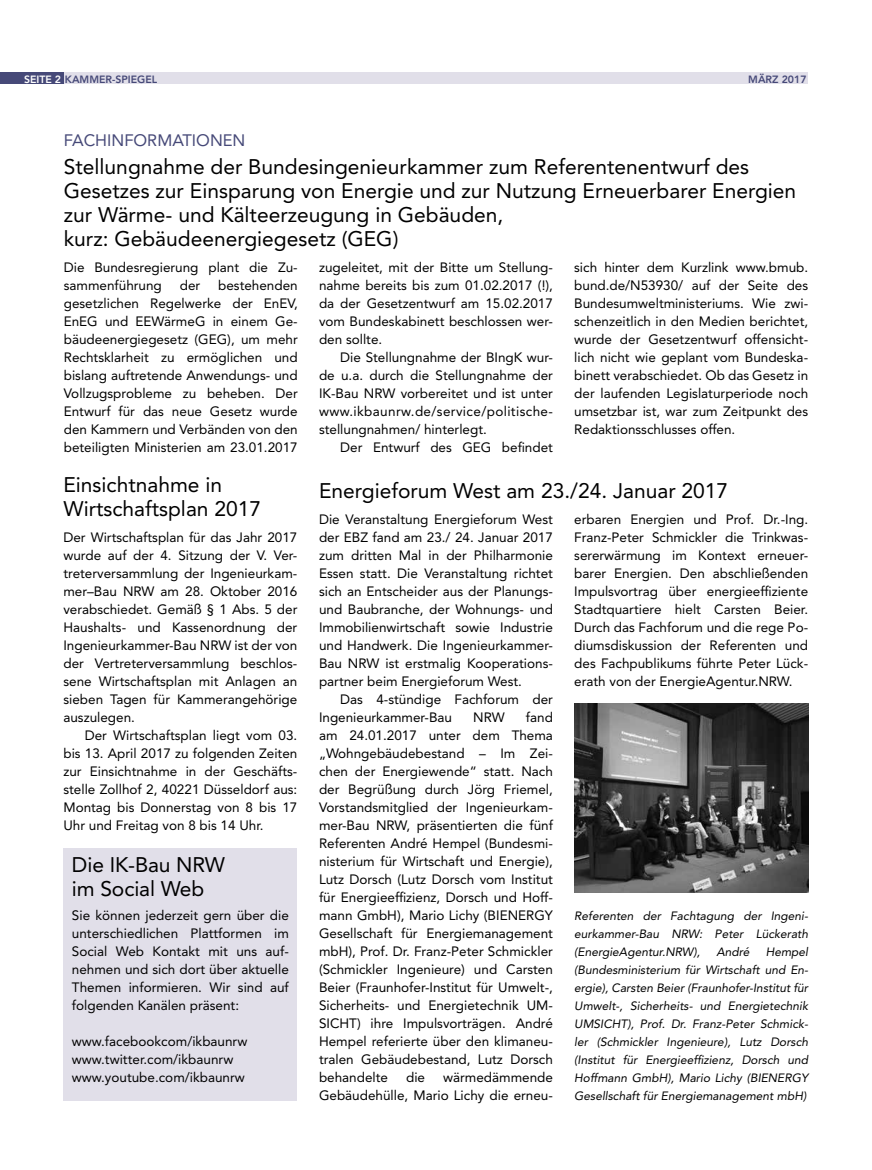
<style>
.page{position:relative;width:872px;height:1170px;background:#fff}
.page>*{position:absolute;margin:0;border:0;box-sizing:border-box;transform-origin:0 0}
.t1{font:21px/24px "Avenir LT Std";color:#000}
.t2{font:16.5px "Avenir LT Std";color:#464978}
.t3{font:13.5px/18px "Avenir LT Std";color:#000;text-align:justify}
.t4{font:italic 12px/18px "Avenir LT Std";color:#000;text-align:justify}
.t5{font:800 10.5px "Avenir LT Std";color:#464978}
.s1{color:#fff}
</style>
<div class="page">
<div style="left:62px;top:73px;width:745px;height:11px;background:#e1dfe9"></div>
<div style="left:0;top:73px;width:63px;height:11px;background:#464978"></div>
<img style="left:574px;top:704px;width:234px;height:188px">
<div style="left:63px;top:848px;width:234px;height:252px;background:#e1dfe9"></div>
<p class="t5" style="left:24px;top:73px;width:134px"><span class="s1">SEITE 2</span> KAMMER-SPIEGEL</p>
<p class="t5" style="left:748px;top:73px;width:60px">MÄRZ 2017</p>
<p class="t2" style="left:64px;top:130px;width:183px">FACHINFORMATIONEN</p>
<h1 class="t1" style="left:64px;top:155px;width:734px">Stellungnahme der Bundesingenieurkammer zum Referentenentwurf des Gesetzes zur Einsparung von Energie und zur Nutzung Erneuerbarer Energien zur Wärme- und Kälteerzeugung in Gebäuden,<br>kurz: Gebäudeenergiegesetz (GEG)</h1>
<p class="t3" style="left:574px;top:258px;width:235px">sich hinter dem Kurzlink www.bmub. bund.de/N53930/ auf der Seite des Bundesumweltministeriums. Wie zwi&shy;schenzeitlich in den Medien berichtet, wurde der Gesetzentwurf offensicht&shy;lich nicht wie geplant vom Bundeska&shy;binett verabschiedet. Ob das Gesetz in der laufenden Legislaturperiode noch umsetzbar ist, war zum Zeitpunkt des Redaktionsschlusses offen.</p>
<p class="t3" style="left:319px;top:258px;width:235px">zugeleitet, mit der Bitte um Stellung&shy;nahme bereits bis zum 01.02.2017 (!), da der Gesetzentwurf am 15.02.2017 vom Bundeskabinett beschlossen wer&shy;den sollte.</p>
<p class="t3" style="left:319px;top:348px;width:235px;text-indent:21px">Die Stellungnahme der BIngK wur&shy;de u.a. durch die Stellungnahme der IK-Bau NRW vorbereitet und ist unter www.ikbaunrw.de/service/politische&shy;stellungnahmen/ hinterlegt.</p>
<p class="t3" style="left:340px;top:438px;width:214px">Der Entwurf des GEG befindet</p>
<h1 class="t1" style="left:319px;top:479px;width:411px">Energieforum West am 23./24. Januar 2017</h1>
<p class="t3" style="left:319px;top:510px;width:235px">Die Veranstaltung Energieforum West der EBZ fand am 23./ 24. Januar 2017 zum dritten Mal in der Philharmonie Essen statt. Die Veranstaltung richtet sich an Entscheider aus der Planungs&shy;und Baubranche, der Wohnungs- und Immobilienwirtschaft sowie Industrie und Handwerk. Die Ingenieurkammer-Bau NRW ist erstmalig Kooperations&shy;partner beim Energieforum West.</p>
<p class="t3" style="left:319px;top:690px;width:235px;text-indent:21px">Das 4-stündige Fachforum der<br>Ingenieurkammer-Bau</p>
<p class="t3" style="left:64px;top:258px;width:235px">Die Bundesregierung plant die Zu&shy;sammenführung</p>
<p class="t3" style="left:64px;top:276px;width:235px;text-indent:154px">bestehenden gesetzlichen Regelwerke der EnEV, EnEG und EEWärmeG in einem Ge&shy;bäudeenergiegesetz (GEG), um mehr Rechtsklarheit zu ermöglichen und bislang auftretende Anwendungs- und Vollzugsprobleme zu beheben. Der Entwurf für das neue Gesetz wurde den Kammern und Verbänden von den beteiligten Ministerien am 23.01.2017</p>
<p class="t3" style="left:180px;top:276px;width:22px">der</p>
<h1 class="t1" style="left:63px;top:472px;width:199px">Einsichtnahme in<br>Wirtschaftsplan 2017</h1>
<p class="t3" style="left:63px;top:528px;width:235px">Der Wirtschaftsplan für das Jahr 2017 wurde auf der 4. Sitzung der V. Ver&shy;treterversammlung der Ingenieurkam&shy;mer–Bau NRW am 28. Oktober 2016 verabschiedet. Gemäß § 1 Abs. 5 der Haushalts- und Kassenordnung der Ingenieurkammer-Bau NRW ist der von der Vertreterversammlung beschlos&shy;sene Wirtschaftsplan mit Anlagen an sieben Tagen für Kammerangehörige auszulegen.</p>
<p class="t3" style="left:63px;top:726px;width:235px;text-indent:21px">Der Wirtschaftsplan liegt vom 03. bis 13. April 2017 zu folgenden Zeiten zur Einsichtnahme in der Geschäfts&shy;stelle Zollhof 2, 40221 Düsseldorf aus:<br>Montag bis Donnerstag von 8 bis 17<br>Uhr und Freitag von 8 bis 14 Uhr.</p>
<p class="t3" style="left:574px;top:510px;width:235px">erbaren Energien und Prof. Dr.-Ing.<br>Franz-Peter Schmickler die Trinkwas&shy;sererwärmung im Kontext erneuer&shy;barer Energien. Den abschließenden Impulsvortrag über energieeffiziente Stadtquartiere hielt Carsten Beier.<br>Durch das Fachforum und die rege Po&shy;diumsdiskussion der Referenten und des Fachpublikums führte Peter Lück&shy;erath von der EnergieAgentur.NRW.</p>
<p class="t3" style="left:319px;top:708px;width:235px;text-indent:207px">fand am 24.01.2017 unter dem Thema „Wohngebäudebestand – Im Zei&shy;chen der Energiewende“ statt. Nach der Begrüßung durch Jörg Friemel, Vorstandsmitglied der Ingenieurkam&shy;mer-Bau NRW, präsentierten die fünf Referenten André Hempel (Bundesmi&shy;nisterium für Wirtschaft und Energie), Lutz Dorsch (Lutz Dorsch vom Institut für Energieeffizienz, Dorsch und Hoff&shy;mann GmbH), Mario Lichy (BIENERGY Gesellschaft für Energiemanagement mbH), Prof. Dr. Franz-Peter Schmickler (Schmickler Ingenieure) und Carsten Beier (Fraunhofer-Institut für Umwelt-, Sicherheits- und Energietechnik UM-SICHT) ihre Impulsvorträgen. André Hempel referierte über den klimaneu&shy;tralen Gebäudebestand, Lutz Dorsch behandelte</p>
<p class="t3" style="left:473px;top:708px;width:33px">NRW</p>
<h1 class="t1" style="left:72px;top:853px;width:155px">Die IK-Bau NRW im Social Web</h1>
<p class="t3" style="left:72px;top:906px;width:218px">Sie können jederzeit gern über die unterschiedlichen Plattformen im Social Web Kontakt mit uns auf&shy;nehmen und sich dort über aktuelle Themen informieren. Wir sind auf folgenden Kanälen präsent:</p>
<p class="t3" style="left:72px;top:1032px;width:177px;text-align:left">www.facebookcom/ikbaunrw www.twitter.com/ikbaunrw www.youtube.com/ikbaunrw</p>
<p class="t4" style="left:574px;top:907px;width:235px">Referenten der Fachtagung der Ingeni&shy;eurkammer-Bau NRW: Peter Lückerath (EnergieAgentur.NRW),</p>
<p class="t4" style="left:574px;top:943px;width:235px;text-indent:191px">Hempel (Bundesministerium für Wirtschaft und En&shy;ergie), Carsten Beier (Fraunhofer-Institut für Umwelt-, Sicherheits- und Energietechnik UMSICHT), Prof. Dr. Franz-Peter Schmick&shy;ler (Schmickler Ingenieure), Lutz Dorsch (Institut für Energieeffizienz, Dorsch und Hoffmann GmbH), Mario Lichy (BIENERGY Gesellschaft für Energiemanagement mbH)</p>
<p class="t4" style="left:716px;top:943px;width:35px">André</p>
<p class="t3" style="left:319px;top:1068px;width:235px;text-align:right">wärmedämmende<br>Gebäudehülle, Mario Lichy die erneu-</p>
<p class="t3" style="left:406px;top:1068px;width:20px">die</p>
</div>
